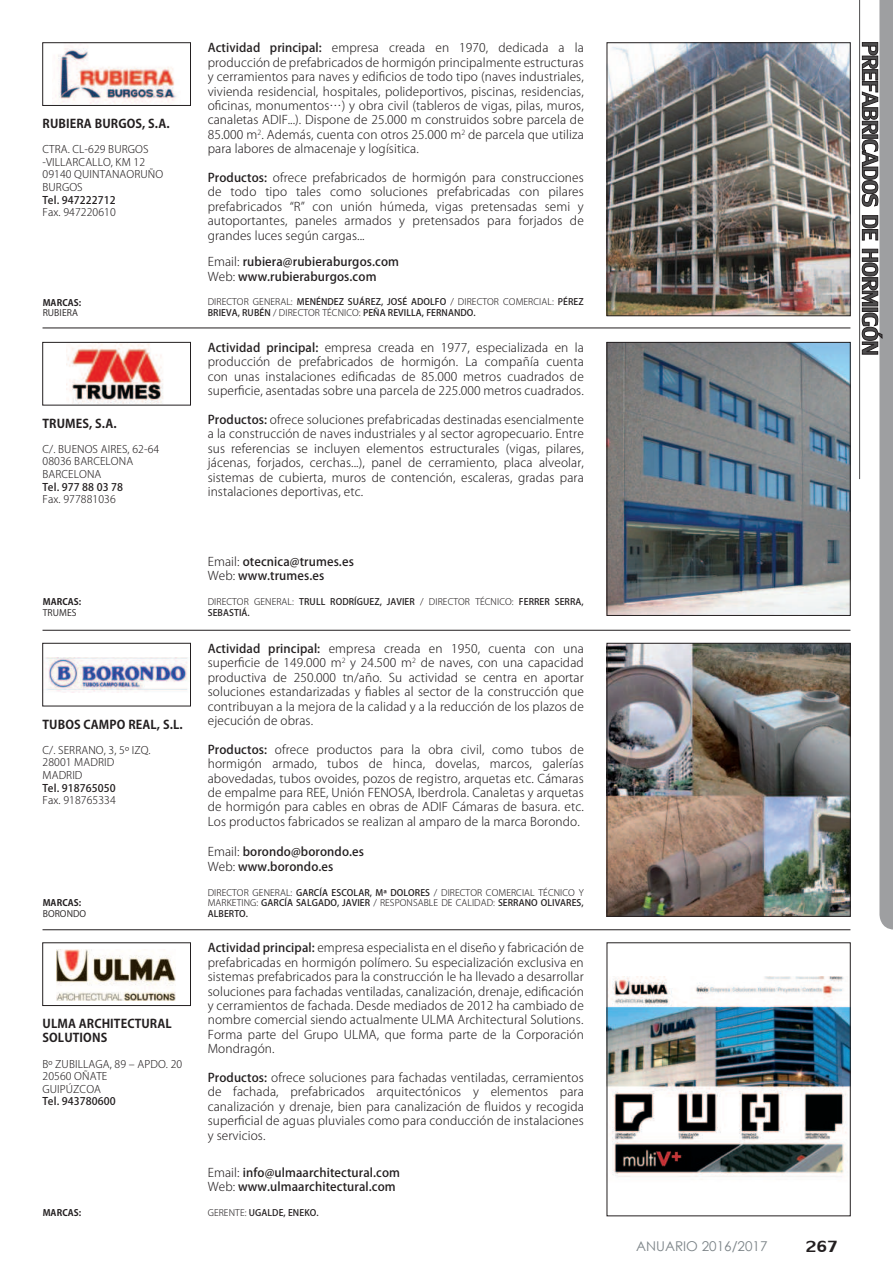
<style>
.page{position:relative;width:893px;height:1263px;background:#fff}
.page>*{position:absolute;margin:0;border:0;box-sizing:border-box;transform-origin:0 0}
.t1{font:24px "Lily UPC";color:#231f20}
.t2{font:13.5px "Century Gothic";color:#7b8387}
.t3{font:300 12px/14.4px "Koz Go Pro";letter-spacing:.01em;color:#231f20;text-align:justify}
.t4{font:500 12px/14.4px "Koz Go Pro";letter-spacing:.01em;color:#231f20}
.t5{font:700 12px/14.4px "Koz Go Pro";letter-spacing:.01em;color:#231f20}
.t6{font:300 10.5px/12.6px "Koz Go Pro";letter-spacing:.01em;color:#231f20}
.t7{font:500 10.5px "Koz Go Pro";letter-spacing:.01em;color:#231f20}
.t8{font:500 9px/10.5px "Koz Go Pro";letter-spacing:.01em;color:#231f20}
.t9{font:300 9px/10.5px "Koz Go Pro";letter-spacing:.01em;color:#231f20;text-align:justify}
.t10{font:700 9px "Koz Go Pro";letter-spacing:.01em;color:#231f20}
.t11{font:9px "Koz Go Pro";letter-spacing:.01em;color:#231f20}
.s1{font-weight:500}
.s2{font-weight:300}
</style>
<div class="page">
<hr style="left:43px;top:328px;width:807px;height:1px;background:#231f20">
<hr style="left:43px;top:630px;width:807px;height:1px;background:#231f20">
<hr style="left:43px;top:929px;width:807px;height:1px;background:#231f20">
<img style="left:609px;top:45px;width:239px;height:269px">
<div style="left:607px;top:43px;width:243px;height:273px;border:1px solid #231f20"></div>
<img style="left:55px;top:46px;width:122px;height:58px">
<div style="left:43px;top:43px;width:148px;height:63px;border:1px solid #231f20"></div>
<img style="left:609px;top:344px;width:239px;height:270px">
<div style="left:607px;top:342px;width:243px;height:274px;border:1px solid #231f20"></div>
<img style="left:66px;top:344px;width:97px;height:59px">
<div style="left:43px;top:342px;width:148px;height:63px;border:1px solid #231f20"></div>
<img style="left:609px;top:645px;width:239px;height:269px">
<div style="left:607px;top:643px;width:243px;height:273px;border:1px solid #231f20"></div>
<img style="left:46px;top:657px;width:142px;height:35px">
<div style="left:43px;top:643px;width:148px;height:63px;border:1px solid #231f20"></div>
<img style="left:609px;top:976px;width:239px;height:204px">
<img style="left:56px;top:949px;width:119px;height:51px">
<div style="left:43px;top:942px;width:148px;height:64px;border:1px solid #231f20"></div>
<svg style="left:862px;top:0;width:31px;height:929px"></svg>
<hr style="left:859px;top:0;width:1px;height:479px;background:#4e4d4e">
<p class="t5" style="left:43px;top:117px;width:129px">RUBIERA BURGOS, S.A.</p>
<p class="t6" style="left:43px;top:143px;width:122px">CTRA. CL-629 BURGOS -VILLARCALLO, KM 12<br>09140 QUINTANAORUÑO<br>BURGOS</p>
<p class="t7" style="left:43px;top:193px;width:75px">Tel. 947222712</p>
<p class="t6" style="left:43px;top:206px;width:75px">Fax. 947220610</p>
<p class="t10" style="left:43px;top:296px;width:40px">MARCAS:</p>
<p class="t11" style="left:43px;top:307px;width:37px">RUBIERA</p>
<p class="t5" style="left:43px;top:417px;width:76px">TRUMES, S.A.</p>
<p class="t6" style="left:43px;top:443px;width:118px">C/. BUENOS AIRES, 62-64<br>08036 BARCELONA<br>BARCELONA</p>
<p class="t7" style="left:43px;top:480px;width:82px">Tel. 977 88 03 78</p>
<p class="t6" style="left:43px;top:493px;width:75px">Fax. 977881036</p>
<p class="t10" style="left:43px;top:596px;width:40px">MARCAS:</p>
<p class="t11" style="left:43px;top:607px;width:35px">TRUMES</p>
<p class="t5" style="left:43px;top:718px;width:142px">TUBOS CAMPO REAL, S.L.</p>
<p class="t6" style="left:43px;top:744px;width:110px">C/. SERRANO, 3, 5º IZQ.<br>28001 MADRID<br>MADRID</p>
<p class="t7" style="left:43px;top:781px;width:75px">Tel. 918765050</p>
<p class="t6" style="left:43px;top:794px;width:75px">Fax. 918765334</p>
<p class="t10" style="left:43px;top:897px;width:40px">MARCAS:</p>
<p class="t11" style="left:43px;top:908px;width:45px">BORONDO</p>
<p class="t5" style="left:43px;top:1017px;width:131px">ULMA ARCHITECTURAL<br>SOLUTIONS</p>
<p class="t6" style="left:43px;top:1057px;width:141px">Bº ZUBILLAGA, 89 – APDO. 20<br>20560 OÑATE<br>GUIPÚZCOA</p>
<p class="t7" style="left:43px;top:1095px;width:75px">Tel. 943780600</p>
<p class="t3" style="left:208px;top:41px;width:378px"><span class="s1">Actividad principal:</span> empresa creada en 1970, dedicada a la producción de prefabricados de hormigón principalmente estructuras y cerramientos para naves y edi昀椀cios de todo tipo (naves industriales, vivienda residencial, hospitales, polideportivos, piscinas, residencias, o昀椀cinas, monumentos…) y obra civil (tableros de vigas, pilas, muros, canaletas ADIF...). Dispone de 25.000 m construidos sobre parcela de 85.000 m<sup>2</sup>. Además, cuenta con otros 25.000 m<sup>2</sup> de parcela que utiliza para labores de almacenaje y logísitica.</p>
<p class="t3" style="left:208px;top:170px;width:378px"><span class="s1">Productos:</span> ofrece prefabricados de hormigón para construcciones de todo tipo tales como soluciones prefabricadas con pilares prefabricados “R” con unión húmeda, vigas pretensadas semi y autoportantes, paneles armados y pretensados para forjados de grandes luces según cargas...</p>
<p class="t4" style="left:208px;top:255px;width:193px"><span class="s2">Email:</span> rubiera@rubieraburgos.com<br><span class="s2">Web:</span> www.rubieraburgos.com</p>
<p class="t8" style="left:208px;top:297px;width:378px"><span class="s2">DIRECTOR GENERAL:</span> MENÉNDEZ SUÁREZ, JOSÉ ADOLFO <span class="s2">/ DIRECTOR COMERCIAL:</span> PÉREZ<br>BRIEVA, RUBÉN <span class="s2">/ DIRECTOR TÉCNICO:</span> PEÑA REVILLA, FERNANDO.</p>
<p class="t3" style="left:208px;top:340px;width:378px"><span class="s1">Actividad principal:</span> empresa creada en 1977, especializada en la producción de prefabricados de hormigón. La compañía cuenta con unas instalaciones edi昀椀cadas de 85.000 metros cuadrados de super昀椀cie, asentadas sobre una parcela de 225.000 metros cuadrados.</p>
<p class="t3" style="left:208px;top:412px;width:378px"><span class="s1">Productos:</span> ofrece soluciones prefabricadas destinadas esencialmente a la construcción de naves industriales y al sector agropecuario. Entre sus referencias se incluyen elementos estructurales (vigas, pilares, jácenas, forjados, cerchas...), panel de cerramiento, placa alveolar, sistemas de cubierta, muros de contención, escaleras, gradas para instalaciones deportivas, etc.</p>
<p class="t4" style="left:208px;top:555px;width:148px"><span class="s2">Email:</span> otecnica@trumes.es<br><span class="s2">Web:</span> www.trumes.es</p>
<p class="t8" style="left:208px;top:597px;width:378px"><span class="s2">DIRECTOR GENERAL:</span> TRULL RODRÍGUEZ, JAVIER <span class="s2">/ DIRECTOR TÉCNICO:</span> FERRER SERRA,<br>SEBASTIÁ.</p>
<p class="t3" style="left:208px;top:641px;width:378px"><span class="s1">Actividad principal:</span> empresa creada en 1950, cuenta con una super昀椀cie de 149.000 m<sup>2</sup> y 24.500 m<sup>2</sup> de naves, con una capacidad productiva de 250.000 tn/año. Su actividad se centra en aportar soluciones estandarizadas y 昀椀ables al sector de la construcción que contribuyan a la mejora de la calidad y a la reducción de los plazos de ejecución de obras.</p>
<p class="t3" style="left:208px;top:742px;width:378px"><span class="s1">Productos:</span> ofrece productos para la obra civil, como tubos de hormigón armado, tubos de hinca, dovelas, marcos, galerías abovedadas, tubos ovoides, pozos de registro, arquetas etc. Cámaras de empalme para REE, Unión FENOSA, Iberdrola. Canaletas y arquetas de hormigón para cables en obras de ADIF Cámaras de basura. etc.<br>Los productos fabricados se realizan al amparo de la marca Borondo.</p>
<p class="t4" style="left:208px;top:845px;width:158px"><span class="s2">Email:</span> borondo@borondo.es<br><span class="s2">Web:</span> www.borondo.es</p>
<p class="t9" style="left:208px;top:887px;width:378px">DIRECTOR GENERAL: <span class="s1">GARCÍA ESCOLAR, Mª DOLORES</span> / DIRECTOR COMERCIAL TÉCNICO Y MARKETING: <span class="s1">GARCÍA SALGADO, JAVIER</span> / RESPONSABLE DE CALIDAD: <span class="s1">SERRANO OLIVARES, ALBERTO.</span></p>
<p class="t3" style="left:208px;top:941px;width:378px"><span class="s1">Actividad principal:</span> empresa especialista en el diseño y fabricación de prefabricadas en hormigón polímero. Su especialización exclusiva en sistemas prefabricados para la construcción le ha llevado a desarrollar soluciones para fachadas ventiladas, canalización, drenaje, edi昀椀cación y cerramientos de fachada. Desde mediados de 2012 ha cambiado de nombre comercial siendo actualmente ULMA Architectural Solutions.<br>Forma parte del Grupo ULMA, que forma parte de la Corporación Mondragón.</p>
<p class="t3" style="left:208px;top:1070px;width:378px"><span class="s1">Productos:</span> ofrece soluciones para fachadas ventiladas, cerramientos de fachada, prefabricados arquitectónicos y elementos para canalización y drenaje, bien para canalización de 昀氀uidos y recogida super昀椀cial de aguas pluviales como para conducción de instalaciones y servicios.</p>
<p class="t4" style="left:208px;top:1166px;width:194px"><span class="s2">Email:</span> info@ulmaarchitectural.com<br><span class="s2">Web:</span> www.ulmaarchitectural.com</p>
<p class="t10" style="left:43px;top:1207px;width:40px">MARCAS:</p>
<p class="t8" style="left:208px;top:1208px;width:112px"><span class="s2">GERENTE:</span> UGALDE, ENEKO.</p>
<p class="t2" style="left:636px;top:1241px;width:133px">ANUARIO 2016/2017</p>
<h1 class="t1" style="left:806px;top:1229px;width:34px">267</h1>
</div>
